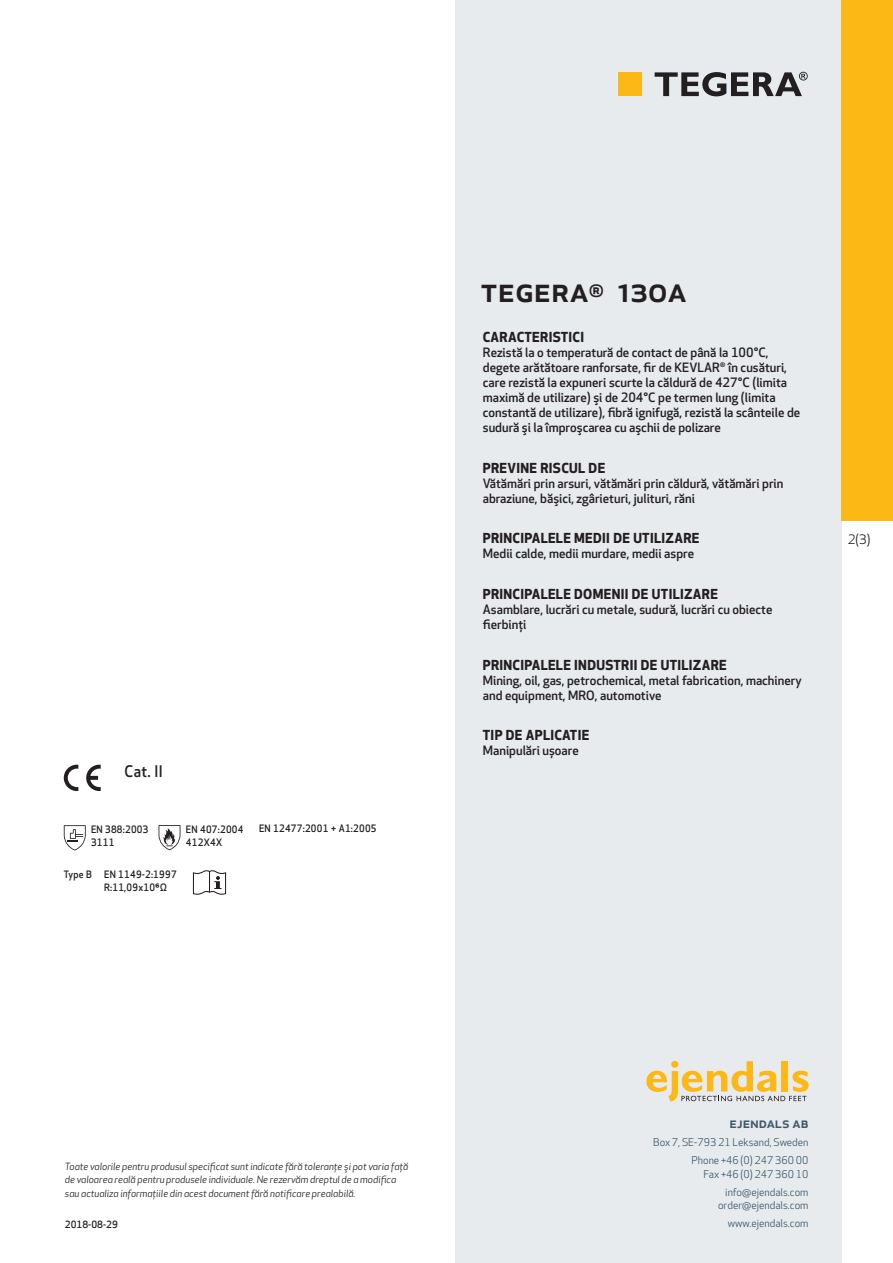
<style>
.page{position:relative;width:893px;height:1263px;background:#fff}
.page>*{position:absolute;margin:0;border:0;box-sizing:border-box;transform-origin:0 0}
.prodname{font:500 34.5px "Apex New";color:#231f20}
.Artikel{font:500 15.6px "Apex New";color:#231f20;scale:.95 1}
.t1{font:500 15px "Apex New";color:#405968}
.Funktion_body{font:700 13.5px "Apex New";letter-spacing:.025em;color:#231f20}
.t2{font:12.75px "Apex New";color:#231f20}
.Funktion_body-2{font:500 12.6px/15px "Apex New";color:#231f20}
.t3{font:10.5px/18px "Apex New";color:#405968;text-align:right}
.Artikel-2{font:500 10.05px/13.2px "Apex New";letter-spacing:.025em;color:#231f20;scale:.95 1}
.t4{font:italic 9.75px/13.5px "Apex New";color:#231f20}
.Sidfot_datum{font:500 9.75px "Apex New";color:#231f20}
</style>
<div class="page">
<div style="left:455px;top:0;width:387px;height:1263px;background:#e8ebee"></div>
<svg style="left:646px;top:1061px;width:162px;height:40px"></svg>
<div style="left:842px;top:0;width:51px;height:520px;background:#fcb814"></div>
<div style="left:618px;top:72px;width:24px;height:24px;background:#fcb814"></div>
<svg style="left:655px;top:72px;width:153px;height:24px"></svg>
<svg style="left:86px;top:765px;width:15px;height:26px"></svg>
<svg style="left:64px;top:765px;width:14px;height:26px"></svg>
<svg style="left:64px;top:825px;width:22px;height:25px"></svg>
<svg style="left:159px;top:825px;width:21px;height:25px"></svg>
<svg style="left:193px;top:870px;width:33px;height:25px"></svg>
<p class="Artikel" style="left:125px;top:761px;width:42px">Cat. II</p>
<p class="Artikel-2" style="left:91px;top:823px;width:62px">EN 388:2003<br>3111</p>
<p class="Artikel-2" style="left:186px;top:822px;width:62px">EN 407:2004<br>412X4X</p>
<p class="Artikel-2" style="left:259px;top:821px;width:125px">EN 12477:2001 + A1:2005</p>
<p class="Artikel-2" style="left:64px;top:868px;width:31px">Type B</p>
<p class="Artikel-2" style="left:104px;top:868px;width:78px">EN 1149-2:1997<br>R:11,09x10⁶Ω</p>
<p class="prodname" style="left:480px;top:266px;width:208px">TEGERA<sup>®</sup> 130A</p>
<p class="Funktion_body" style="left:483px;top:327px;width:103px">CARACTERISTICI</p>
<p class="Funktion_body-2" style="left:483px;top:345px;width:319px">Rezistă la o temperatură de contact de până la 100°C, degete arătătoare ranforsate, fir de KEVLAR<sup>®</sup> în cusături, care rezistă la expuneri scurte la căldură de 427°C (limita maximă de utilizare) şi de 204°C pe termen lung (limita constantă de utilizare), fibră ignifugă, rezistă la scânteile de sudură şi la împroşcarea cu aşchii de polizare</p>
<p class="Funktion_body" style="left:483px;top:458px;width:124px">PREVINE RISCUL DE</p>
<p class="Funktion_body-2" style="left:483px;top:475px;width:302px">Vătămări prin arsuri, vătămări prin căldură, vătămări prin abraziune, băşici, zgârieturi, julituri, răni</p>
<p class="Funktion_body" style="left:483px;top:528px;width:218px">PRINCIPALELE MEDII DE UTILIZARE</p>
<p class="Funktion_body-2" style="left:483px;top:546px;width:213px">Medii calde, medii murdare, medii aspre</p>
<p class="Funktion_body" style="left:483px;top:584px;width:237px">PRINCIPALELE DOMENII DE UTILIZARE</p>
<p class="Funktion_body-2" style="left:483px;top:601px;width:291px">Asamblare, lucrări cu metale, sudură, lucrări cu obiecte fierbinţi</p>
<p class="Funktion_body" style="left:483px;top:655px;width:245px">PRINCIPALELE INDUSTRII DE UTILIZARE</p>
<p class="Funktion_body-2" style="left:483px;top:672px;width:320px">Mining, oil, gas, petrochemical, metal fabrication, machinery and equipment, MRO, automotive</p>
<p class="Funktion_body" style="left:483px;top:725px;width:108px">TIP DE APLICATIE</p>
<p class="Funktion_body-2" style="left:483px;top:743px;width:98px">Manipulări ușoare</p>
<p class="t2" style="left:848px;top:531px;width:24px">2(3)</p>
<p class="t4" style="left:65px;top:1159px;width:345px">Toate valorile pentru produsul specificat sunt indicate fără toleranţe şi pot varia faţă de valoarea reală pentru produsele individuale. Ne rezervăm dreptul de a modifica sau actualiza informaţiile din acest document fără notificare prealabilă.</p>
<p class="Sidfot_datum" style="left:65px;top:1218px;width:54px">2018-08-29</p>
<p class="t1" style="left:729px;top:1113px;width:80px">ejendals ab</p>
<p class="t3" style="left:653px;top:1133px;width:157px">Box 7, SE-793 21 Leksand, Sweden<br>Phone +46 (0) 247 360 00</p>
<p class="t3" style="left:703px;top:1165px;width:107px">Fax +46 (0) 247 360 10 info@ejendals.com</p>
<p class="t3" style="left:718px;top:1196px;width:92px">order@ejendals.com</p>
<p class="t3" style="left:728px;top:1215px;width:82px">www.ejendals.com</p>
</div>
